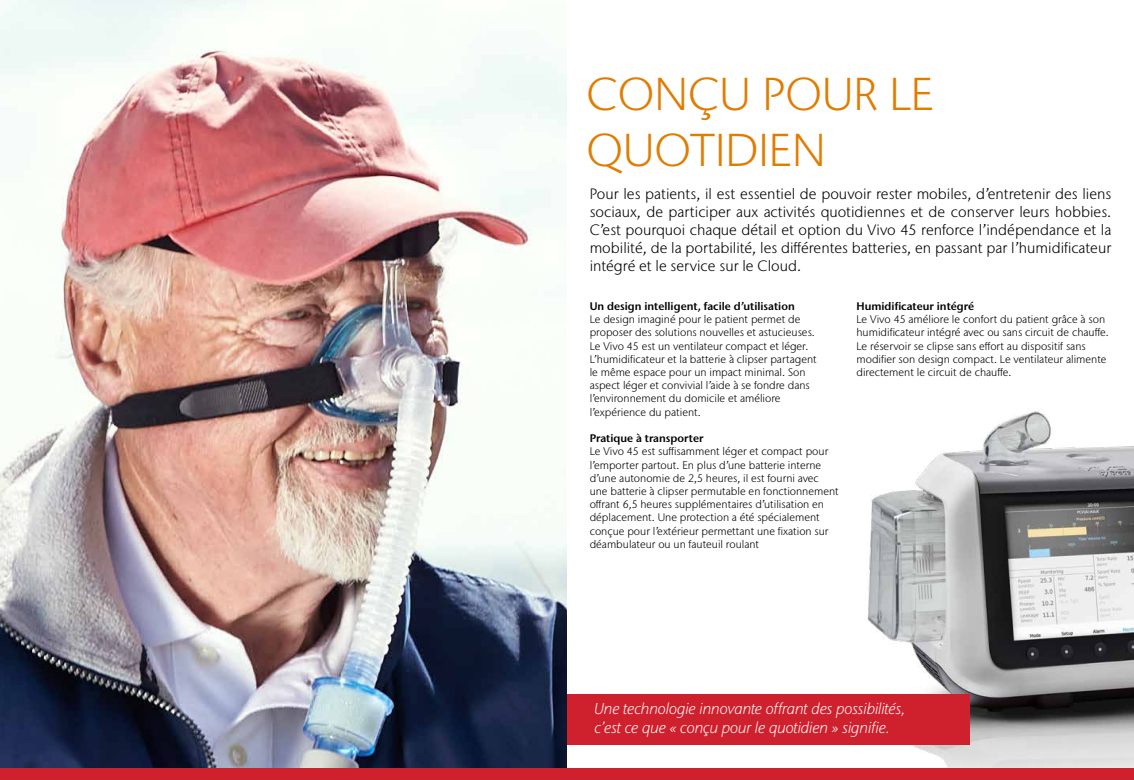
<style>
.page{position:relative;width:1134px;height:780px;background:#fff}
.page>*{position:absolute;margin:0;border:0;box-sizing:border-box;transform-origin:0 0}
.t1{font:300 46px/55.2px "Stone Sans IIITC Std";color:#e07c00}
.t2{font:italic 300 15.8px/18.9px "Stone Sans IIITC Std";color:#fff}
.t3{font:300 15px/18px "Stone Sans IIITC Std";color:#000;text-align:justify}
.t4{font:300 11px/13.2px "Stone Sans IIITC Std";color:#000}
.t5{font:600 11px "Stone Sans IIITC Std";color:#000}
</style>
<div class="page">
<img style="left:826px;top:411px;width:308px;height:357px">
<div style="left:567px;top:694px;width:402px;height:50px;background:#cf202e"></div>
<img style="left:0;top:0;width:567px;height:768px">
<div style="left:558px;top:768px;width:576px;height:12px;background:#cf202e"></div>
<div style="left:0;top:768px;width:575px;height:12px;background:#cf202e"></div>
<h1 class="t1" style="left:586px;top:67px;width:349px">CONÇU POUR LE<br>QUOTIDIEN</h1>
<p class="t3" style="left:590px;top:185px;width:523px">Pour les patients, il est essentiel de pouvoir rester mobiles, d’entretenir des liens sociaux, de participer aux activités quotidiennes et de conserver leurs hobbies.<br>C’est pourquoi chaque détail et option du Vivo 45 renforce l’indépendance et la mobilité, de la portabilité, les différentes batteries, en passant par l’humidificateur intégré et le service sur le Cloud.</p>
<p class="t5" style="left:590px;top:299px;width:207px">Un design intelligent, facile d’utilisation</p>
<p class="t4" style="left:590px;top:313px;width:229px">Le design imaginé pour le patient permet de proposer des solutions nouvelles et astucieuses.<br>Le Vivo 45 est un ventilateur compact et léger.<br>L’humidificateur et la batterie à clipser partagent le même espace pour un impact minimal. Son aspect léger et convivial l’aide à se fondre dans l’environnement du domicile et améliore l’expérience du patient.</p>
<p class="t5" style="left:590px;top:431px;width:115px">Pratique à transporter</p>
<p class="t4" style="left:590px;top:445px;width:251px">Le Vivo 45 est suffisamment léger et compact pour l’emporter partout. En plus d’une batterie interne d’une autonomie de 2,5 heures, il est fourni avec une batterie à clipser permutable en fonctionnement offrant 6,5 heures supplémentaires d’utilisation en déplacement. Une protection a été spécialement conçue pour l’extérieur permettant une fixation sur déambulateur ou un fauteuil roulant</p>
<p class="t5" style="left:856px;top:299px;width:119px">Humidificateur intégré</p>
<p class="t4" style="left:856px;top:313px;width:254px">Le Vivo 45 améliore le confort du patient grâce à son humidificateur intégré avec ou sans circuit de chauffe.<br>Le réservoir se clipse sans effort au dispositif sans modifier son design compact. Le ventilateur alimente directement le circuit de chauffe.</p>
<h2 class="t2" style="left:594px;top:698px;width:312px">Une technologie innovante offrant des possibilités, c’est ce que « conçu pour le quotidien » signifie.</h2>
</div>
